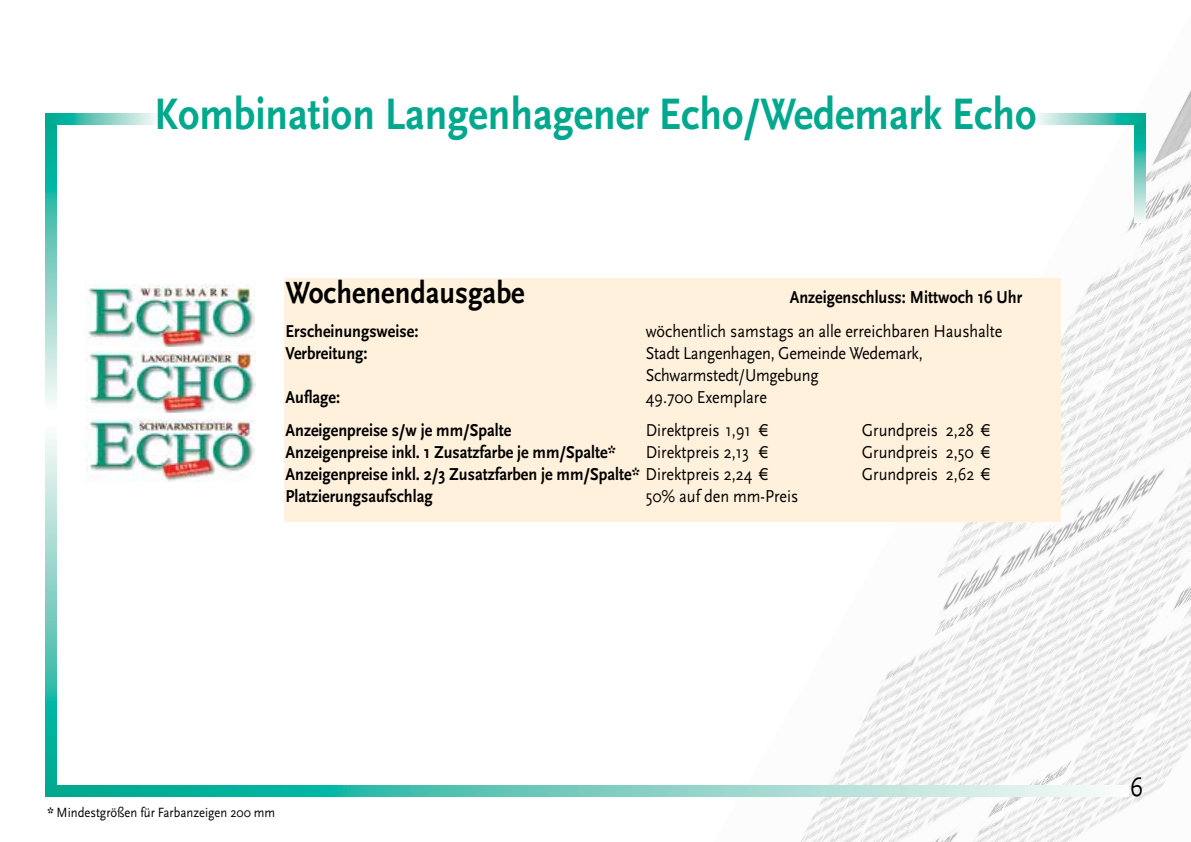
<style>
.page{position:relative;width:1191px;height:842px;background:#fff}
.page>*{position:absolute;margin:0;border:0;box-sizing:border-box;transform-origin:0 0}
.t1{font:700 46px "Scala Sans Pro";color:#00a88e;scale:.9 1}
.t2{font:700 32px "Scala Sans Pro";color:#000;scale:.9 1}
.t3{font:28px "Scala Sans Pro";color:#000;scale:.9 1}
.t4{font:700 18px "Scala Sans Pro";color:#000;scale:.9 1}
.t5{font:18px/22px "Scala Sans Pro";color:#000;scale:.9 1}
.t6{font:14px "Scala Sans Pro";color:#000;scale:.9 1}
.s1{font-weight:400}
.s2{font-weight:700}
</style>
<div class="page">
<img style="left:800px;top:90px;width:391px;height:752px">
<svg style="left:45px;top:434px;width:12px;height:363px;background:#6eccbf"></svg>
<svg style="left:45px;top:125px;width:12px;height:278px;background:#72cec0"></svg>
<svg style="left:45px;top:113px;width:111px;height:12px"></svg>
<svg style="left:1033px;top:113px;width:112px;height:12px"></svg>
<svg style="left:1134px;top:125px;width:11px;height:98px"></svg>
<svg style="left:57px;top:785px;width:1071px;height:12px;background:#70cdc0"></svg>
<div style="left:283px;top:278px;width:777px;height:244px;background:#fff1dc"></div>
<img style="left:86px;top:284px;width:169px;height:63px">
<img style="left:85px;top:352px;width:170px;height:61px">
<img style="left:86px;top:420px;width:168px;height:62px">
<h1 class="t1" style="left:154px;top:87px;width:981px">Kombination Langenhagener Echo/Wedemark Echo</h1>
<h2 class="t2" style="left:285px;top:274px;width:267px">Wochenendausgabe</h2>
<p class="t4" style="left:789px;top:287px;width:260px">Anzeigenschluss: Mittwoch 16 Uhr</p>
<p class="t4" style="left:285px;top:320px;width:149px">Erscheinungsweise:</p>
<p class="t5" style="left:645px;top:320px;width:398px">wöchentlich samstags an alle erreichbaren Haushalte</p>
<p class="t4" style="left:285px;top:342px;width:92px">Verbreitung:</p>
<p class="t5" style="left:645px;top:342px;width:309px">Stadt Langenhagen, Gemeinde Wedemark,<br>Schwarmstedt/Umgebung</p>
<p class="t4" style="left:285px;top:386px;width:62px">Auflage:</p>
<p class="t5" style="left:645px;top:386px;width:136px">49.700 Exemplare</p>
<p class="t4" style="left:285px;top:420px;width:252px">Anzeigenpreise s/w je mm/Spalte</p>
<p class="t5" style="left:645px;top:419px;width:137px">Direktpreis 1,91 €</p>
<p class="t5" style="left:861px;top:419px;width:144px">Grundpreis 2,28 €</p>
<p class="t4" style="left:285px;top:442px;width:368px">Anzeigenpreise inkl. 1 Zusatzfarbe je mm/Spalte*</p>
<p class="t5" style="left:645px;top:441px;width:137px">Direktpreis 2,13 €</p>
<p class="t5" style="left:861px;top:441px;width:144px">Grundpreis 2,50 €</p>
<p class="t4" style="left:285px;top:464px;width:537px">Anzeigenpreise inkl. 2/3 Zusatzfarben je mm/Spalte* <span class="s1">Direktpreis 2,24 €</span></p>
<p class="t5" style="left:861px;top:463px;width:144px">Grundpreis 2,62 €</p>
<p class="t4" style="left:285px;top:486px;width:165px">Platzierungsaufschlag</p>
<p class="t5" style="left:645px;top:485px;width:171px">50% auf den mm-Preis</p>
<p class="t6" style="left:47px;top:805px;width:255px"><span class="s2">*</span> Mindestgrößen für Farbanzeigen 200 mm</p>
<h3 class="t3" style="left:1129px;top:770px;width:17px">6</h3>
</div>
